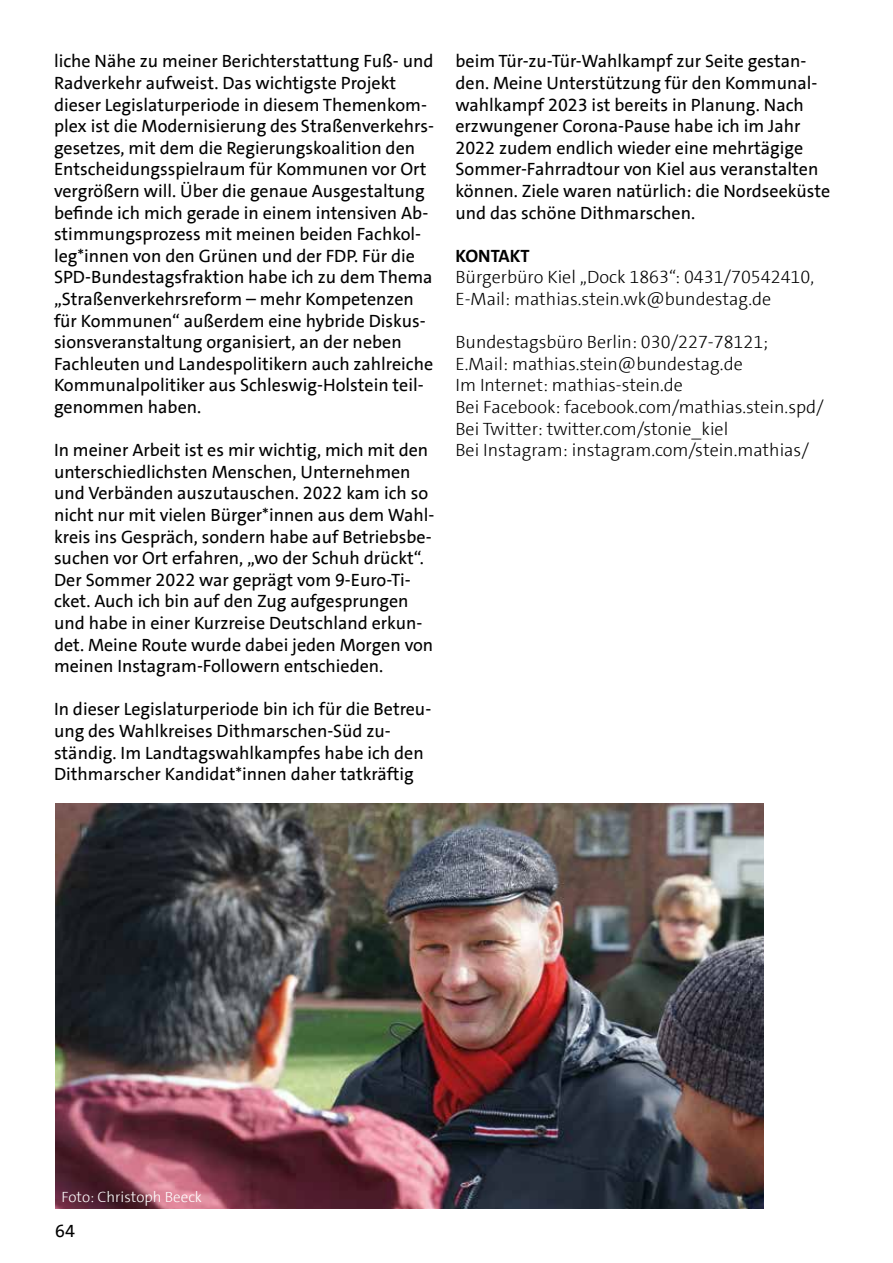
<style>
.page{position:relative;width:893px;height:1263px;background:#fff}
.page>*{position:absolute;margin:0;border:0;box-sizing:border-box;transform-origin:0 0}
.t1{font:18px/21.6px "SPD The Sans";color:#000}
.t2{font:300 18px/21.6px "SPD The Sans";color:#000}
.t3{font:700 18px "SPD The Sans";letter-spacing:-.005em;color:#000}
.t4{font:300 15px "SPD The Sans";color:#fff}
</style>
<div class="page">
<img style="left:55px;top:804px;width:708px;height:405px">
<p class="t1" style="left:54px;top:51px;width:382px">liche Nähe zu meiner Berichterstattung Fuß- und Radverkehr aufweist. Das wichtigste Projekt dieser Legislaturperiode in diesem Themenkom&shy;plex ist die Modernisierung des Straßenverkehrs&shy;gesetzes, mit dem die Regierungskoalition den Entscheidungsspielraum für Kommunen vor Ort vergrößern will. Über die genaue Ausgestaltung befinde ich mich gerade in einem intensiven Ab&shy;stimmungsprozess mit meinen beiden Fachkol&shy;leg*innen von den Grünen und der FDP. Für die SPD-Bundestagsfraktion habe ich zu dem Thema „Straßenverkehrsreform – mehr Kompetenzen für Kommunen“ außerdem eine hybride Diskus&shy;sionsveranstaltung organisiert, an der neben Fachleuten und Landespolitikern auch zahlreiche Kommunalpolitiker aus Schleswig-Holstein teil&shy;genommen haben.</p>
<p class="t1" style="left:54px;top:439px;width:382px">In meiner Arbeit ist es mir wichtig, mich mit den unterschiedlichsten Menschen, Unternehmen und Verbänden auszutauschen. 2022 kam ich so nicht nur mit vielen Bürger*innen aus dem Wahl&shy;kreis ins Gespräch, sondern habe auf Betriebsbe&shy;suchen vor Ort erfahren, „wo der Schuh drückt“.<br>Der Sommer 2022 war geprägt vom 9-Euro-Ti&shy;cket. Auch ich bin auf den Zug aufgesprungen und habe in einer Kurzreise Deutschland erkun&shy;det. Meine Route wurde dabei jeden Morgen von meinen Instagram-Followern entschieden.</p>
<p class="t1" style="left:54px;top:699px;width:379px">In dieser Legislaturperiode bin ich für die Betreu&shy;ung des Wahlkreises Dithmarschen-Süd zu&shy;ständig. Im Landtagswahlkampfes habe ich den Dithmarscher Kandidat*innen daher tatkräftig</p>
<p class="t1" style="left:455px;top:51px;width:376px">beim Tür-zu-Tür-Wahlkampf zur Seite gestan&shy;den. Meine Unterstützung für den Kommunal&shy;wahlkampf 2023 ist bereits in Planung. Nach erzwungener Corona-Pause habe ich im Jahr 2022 zudem endlich wieder eine mehrtägige Sommer-Fahrradtour von Kiel aus veranstalten können. Ziele waren natürlich: die Nordseeküste und das schöne Dithmarschen.</p>
<p class="t3" style="left:455px;top:244px;width:76px">KONTAKT</p>
<p class="t2" style="left:455px;top:267px;width:360px">Bürgerbüro Kiel „Dock 1863“: 0431/70542410,<br>E-Mail: mathias.stein.wk@bundestag.de</p>
<p class="t2" style="left:455px;top:331px;width:370px">Bundestagsbüro Berlin: 030/227-78121; E.Mail: mathias.stein@bundestag.de<br>Im Internet: mathias-stein.de<br>Bei Facebook: facebook.com/mathias.stein.spd/ Bei Twitter: twitter.com/stonie_kiel<br>Bei Instagram: instagram.com/stein.mathias/</p>
<p class="t4" style="left:62px;top:1187px;width:142px">Foto: Christoph Beeck</p>
<p class="t1" style="left:55px;top:1220px;width:21px">64</p>
</div>
